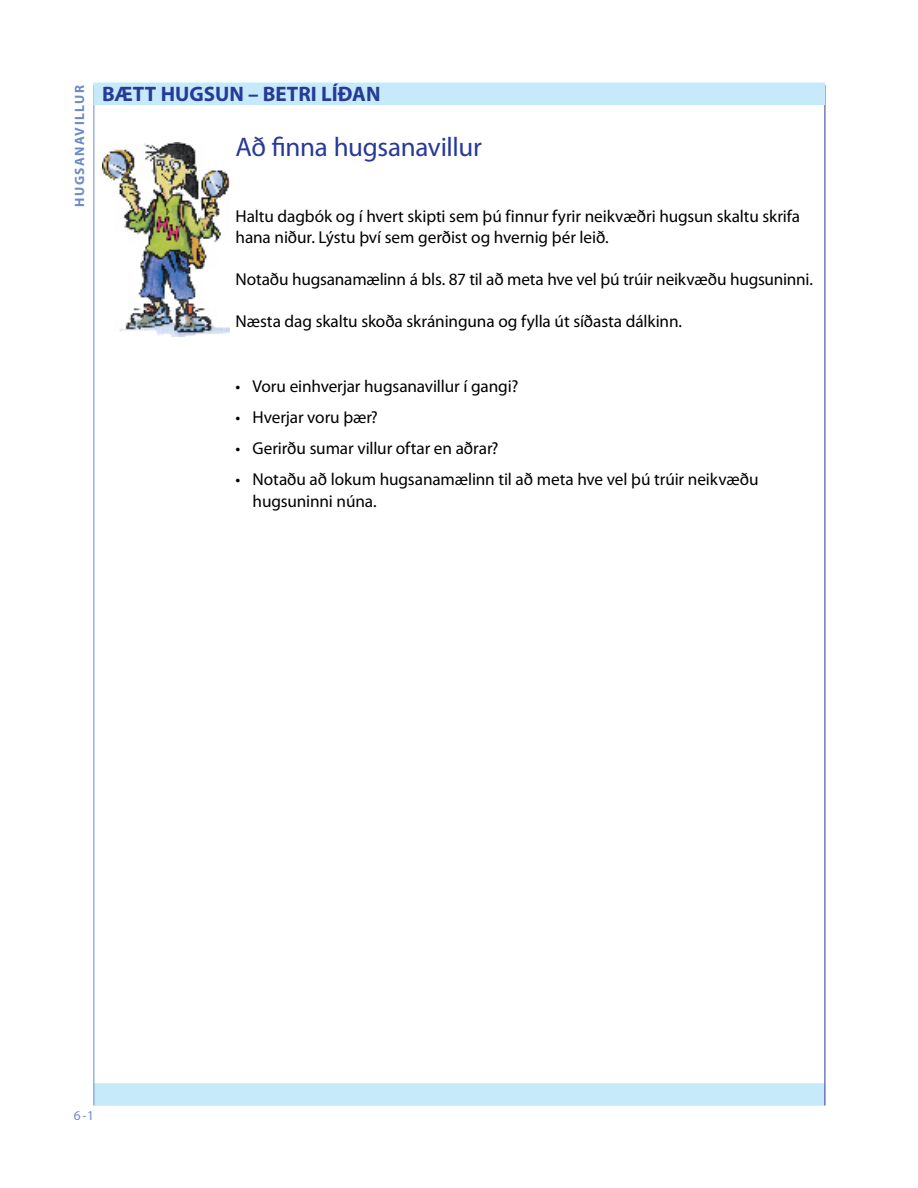
<style>
.page{position:relative;width:918px;height:1188px;background:#fff}
.page>*{position:absolute;margin:0;border:0;box-sizing:border-box;transform-origin:0 0}
.t1{font:27px "Myriad Pro";letter-spacing:-.015em;color:#283a97}
.t2{font:700 21px "Myriad Pro";color:#283a97}
.t3{font:17.25px/21px "Myriad Pro";letter-spacing:-.01em;color:#000}
.t4{font:700 13.5px "Myriad Pro";letter-spacing:.105em;color:#6c8cc7}
.t5{font:13.5px "Myriad Pro";color:#6c8cc7}
</style>
<div class="page">
<div style="left:94px;top:1083px;width:731px;height:23px;background:#c7eafb"></div>
<img style="left:103px;top:142px;width:127px;height:194px">
<hr style="left:94px;top:85px;width:1px;height:1021px;background:#6c8cc7">
<hr style="left:825px;top:85px;width:1px;height:1021px;background:#283a97">
<div style="left:94px;top:83px;width:731px;height:22px;background:#c7eafb"></div>
<p class="t4" style="left:71px;top:207px;width:123px;rotate:-90deg">hugsanavillur</p>
<p class="t2" style="left:102px;top:80px;width:74px">BÆTT HUGSUN</p>
<p class="t2" style="left:248px;top:80px;width:119px">– BETRI LÍÐAN</p>
<h1 class="t1" style="left:236px;top:131px;width:248px">Að finna hugsanavillur</h1>
<p class="t3" style="left:236px;top:206px;width:566px">Haltu dagbók og í hvert skipti sem þú finnur fyrir neikvæðri hugsun skaltu skrifa hana niður. Lýstu því sem gerðist og hvernig þér leið.</p>
<p class="t3" style="left:236px;top:269px;width:579px">Notaðu hugsanamælinn á bls. 87 til að meta hve vel þú trúir neikvæðu hugsuninni.</p>
<p class="t3" style="left:236px;top:311px;width:448px">Næsta dag skaltu skoða skráninguna og fylla út síðasta dálkinn.</p>
<p class="t3" style="left:236px;top:375px;width:284px">• Voru einhverjar hugsanavillur í gangi?</p>
<p class="t3" style="left:236px;top:406px;width:144px">• Hverjar voru þær?</p>
<p class="t3" style="left:236px;top:437px;width:264px">• Gerirðu sumar villur oftar en aðrar?</p>
<p class="t3" style="left:253px;top:467px;width:508px;line-height:22.5px;text-indent:-17px">• Notaðu að lokum hugsanamælinn til að meta hve vel þú trúir neikvæðu hugsuninni núna.</p>
<p class="t5" style="left:74px;top:1107px;width:22px">6-1</p>
</div>
